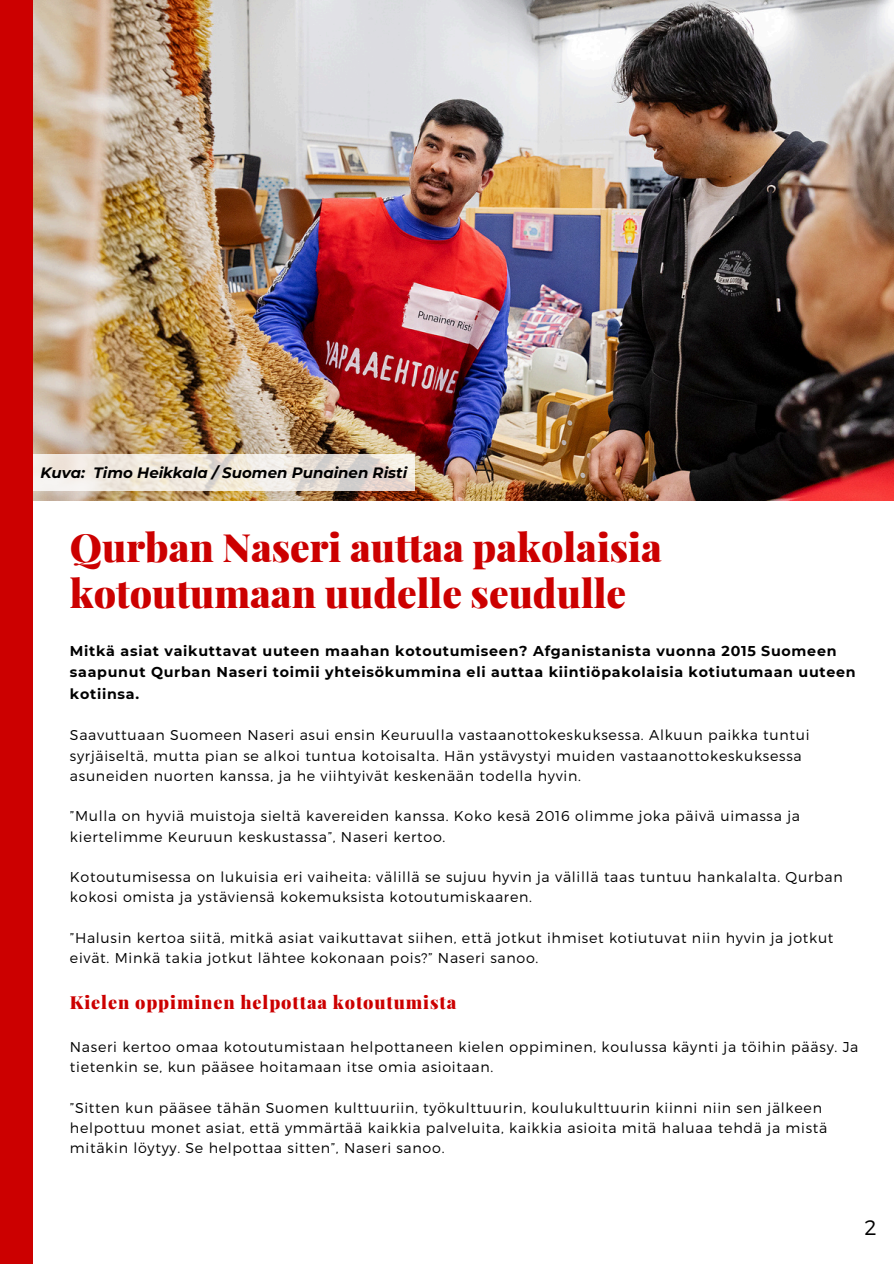
<style>
.page{position:relative;width:894px;height:1264px;background:#fff}
.page>*{position:absolute;margin:0;border:0;box-sizing:border-box;transform-origin:0 0}
.t1{font:900 39px/46.2px "Playfair Display";color:#c00}
.t2{font:300 21px "Montserrat";color:#000}
.t3{font:900 18px "Playfair Display";letter-spacing:.05em;color:#c00}
.t4{font:italic 700 15px "Montserrat";color:#000}
.t5{font:300 14.25px/20.2px "Montserrat";letter-spacing:.05em;color:#000}
.t6{font:700 14.25px/21.3px "Montserrat";letter-spacing:.05em;color:#000}
</style>
<div class="page">
<div style="left:0;top:0;width:33px;height:1263px;background:#c00"></div>
<img style="left:33px;top:0;width:860px;height:501px">
<svg style="left:33px;top:454px;width:381px;height:36px"></svg>
<p class="t4" style="left:40px;top:463px;width:368px">Kuva: Timo Heikkala / Suomen Punainen Risti</p>
<p class="t1" style="left:70px;top:522px;width:593px">Qurban Naseri auttaa pakolaisia kotoutumaan uudelle seudulle</p>
<h3 class="t6" style="left:70px;top:640px;width:787px">Mitkä asiat vaikuttavat uuteen maahan kotoutumiseen? Afganistanista vuonna 2015 Suomeen saapunut Qurban Naseri toimii yhteisökummina eli auttaa kiintiöpakolaisia kotiutumaan uuteen kotiinsa.</h3>
<h1 class="t5" style="left:70px;top:724px;width:740px">Saavuttuaan Suomeen Naseri asui ensin Keuruulla vastaanottokeskuksessa. Alkuun paikka tuntui syrjäiseltä, mutta pian se alkoi tuntua kotoisalta. Hän ystävystyi muiden vastaanottokeskuksessa asuneiden nuorten kanssa, ja he viihtyivät keskenään todella hyvin.</h1>
<h3 class="t5" style="left:70px;top:805px;width:731px">”Mulla on hyviä muistoja sieltä kavereiden kanssa. Koko kesä 2016 olimme joka päivä uimassa ja kiertelimme Keuruun keskustassa”, Naseri kertoo.</h3>
<p class="t5" style="left:70px;top:866px;width:774px">Kotoutumisessa on lukuisia eri vaiheita: välillä se sujuu hyvin ja välillä taas tuntuu hankalalta. Qurban kokosi omista ja ystäviensä kokemuksista kotoutumiskaaren.</p>
<p class="t5" style="left:70px;top:927px;width:764px">”Halusin kertoa siitä, mitkä asiat vaikuttavat siihen, että jotkut ihmiset kotiutuvat niin hyvin ja jotkut eivät. Minkä takia jotkut lähtee kokonaan pois?” Naseri sanoo.</p>
<p class="t3" style="left:70px;top:989px;width:388px">Kielen oppiminen helpottaa kotoutumista</p>
<p class="t5" style="left:70px;top:1036px;width:789px">Naseri kertoo omaa kotoutumistaan helpottaneen kielen oppiminen, koulussa käynti ja töihin pääsy. Ja tietenkin se, kun pääsee hoitamaan itse omia asioitaan.</p>
<h2 class="t5" style="left:70px;top:1096px;width:758px">”Sitten kun pääsee tähän Suomen kulttuuriin, työkulttuurin, koulukulttuurin kiinni niin sen jälkeen helpottuu monet asiat, että ymmärtää kaikkia palveluita, kaikkia asioita mitä haluaa tehdä ja mistä mitäkin löytyy. Se helpottaa sitten”, Naseri sanoo.</h2>
<p class="t2" style="left:864px;top:1213px;width:14px">2</p>
</div>
